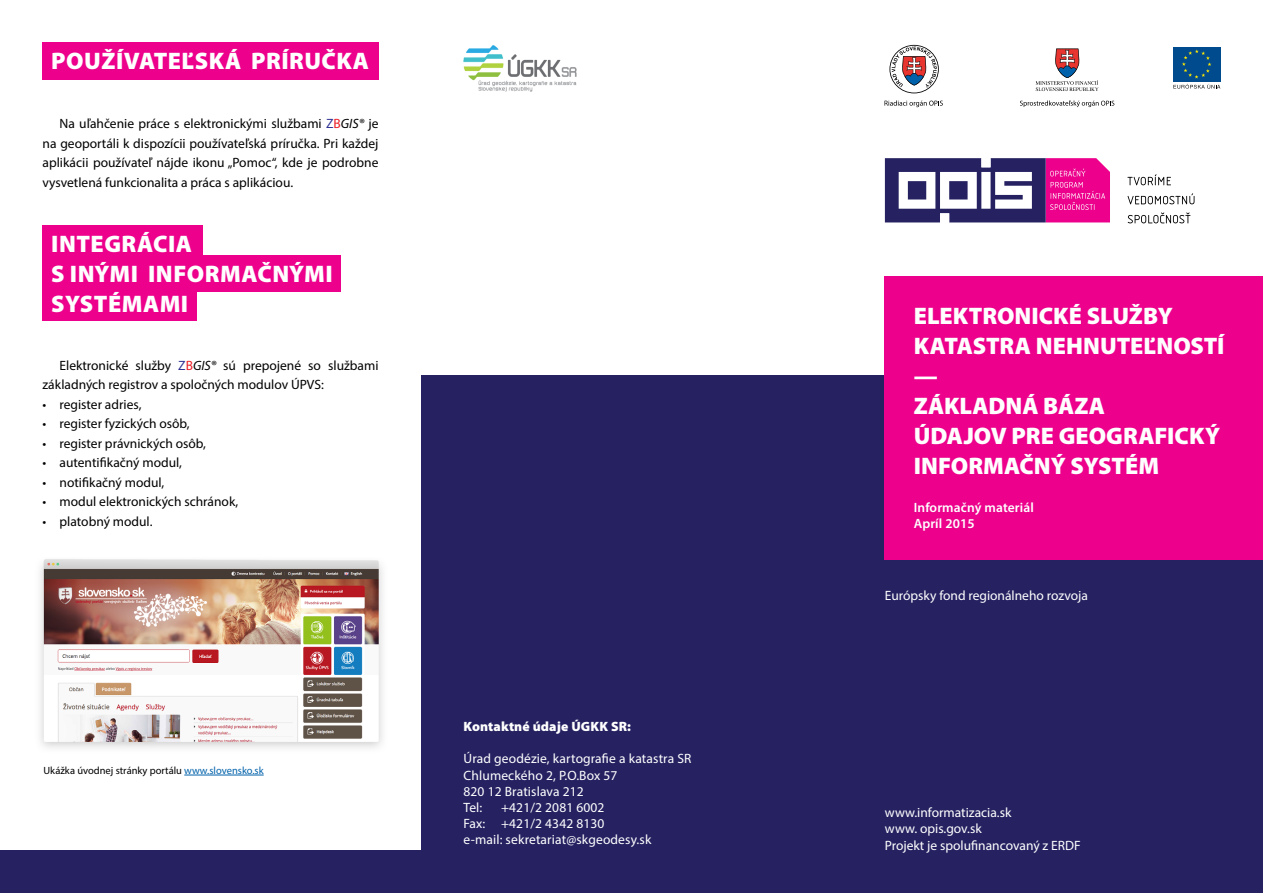
<style>
.page{position:relative;width:1263px;height:893px;background:#fff}
.page>*{position:absolute;margin:0;border:0;box-sizing:border-box;transform-origin:0 0}
.t1{font:900 24px/30px "Myriad Pro";color:#fff}
.t2{font:13.5px/19.5px "Myriad Pro";color:#000;text-align:justify}
.t3{font:13.5px/16.2px "Myriad Pro";letter-spacing:.01em;color:#fff}
.t4{font:600 13.5px/16.2px "Myriad Pro";letter-spacing:.01em;color:#fff}
.t5{font:900 13.5px "Myriad Pro";letter-spacing:.01em;color:#fff}
.t6{font:10.5px "Myriad Pro";color:#000}
.s1{color:#2e3092}
.s2{color:#ed1d24}
.s3{font-style:italic}
.s4{color:#0062ab}
</style>
<div class="page">
<div style="left:43px;top:43px;width:336px;height:37px;background:#ec008c"></div>
<div style="left:43px;top:225px;width:160px;height:38px;background:#ec008c"></div>
<div style="left:43px;top:256px;width:298px;height:36px;background:#ec008c"></div>
<div style="left:43px;top:291px;width:154px;height:30px;background:#ec008c"></div>
<div style="left:421px;top:375px;width:842px;height:518px;background:#262262"></div>
<div style="left:884px;top:276px;width:379px;height:283px;background:#ec008c"></div>
<div style="left:1173px;top:47px;width:47px;height:34px;background:#004b8d"></div>
<svg style="left:1173px;top:49px;width:47px;height:40px"></svg>
<svg style="left:1035px;top:49px;width:63px;height:42px"></svg>
<svg style="left:1020px;top:100px;width:94px;height:7px"></svg>
<svg style="left:889px;top:45px;width:50px;height:48px"></svg>
<svg style="left:884px;top:100px;width:59px;height:7px"></svg>
<img style="left:40px;top:559px;width:343px;height:216px">
<hr style="left:184px;top:775px;width:80px;height:1px;background:#0062ab">
<img style="left:463px;top:45px;width:114px;height:47px">
<div style="left:0;top:850px;width:429px;height:43px;background:#262262"></div>
<svg style="left:885px;top:158px;width:225px;height:64px"></svg>
<svg style="left:1127px;top:193px;width:67px;height:11px"></svg>
<svg style="left:1127px;top:174px;width:44px;height:11px"></svg>
<svg style="left:1128px;top:212px;width:62px;height:11px"></svg>
<h1 class="t1" style="left:51px;top:45px;width:31px">POUŽÍVATEĽSKÁ</h1>
<h1 class="t1" style="left:251px;top:45px;width:16px">PRÍRUČKA</h1>
<p class="t2" style="left:43px;top:114px;width:337px;text-indent:17px">Na uľahčenie práce s elektronickými službami <span class="s1">Z</span><span class="s2">B</span><span class="s3">GIS®</span> je na geoportáli k dispozícii používateľská príručka. Pri každej aplikácii používateľ nájde ikonu „Pomoc“, kde je podrobne vysvetlená funkcionalita a práca s aplikáciou.</p>
<h1 class="t1" style="left:51px;top:228px;width:33px">INTEGRÁCIA<br>S INÝMI</h1>
<h1 class="t1" style="left:148px;top:258px;width:17px">INFORMAČNÝMI</h1>
<h1 class="t1" style="left:51px;top:288px;width:16px">SYSTÉMAMI</h1>
<p class="t2" style="left:43px;top:355px;width:337px;text-indent:17px">Elektronické služby <span class="s1">Z</span><span class="s2">B</span><span class="s3">GIS®</span> sú prepojené so službami základných registrov a spoločných modulov ÚPVS:</p>
<p class="t2" style="left:43px;top:394px;width:100px">• register adries,</p>
<p class="t2" style="left:43px;top:414px;width:149px">• register fyzických osôb,</p>
<p class="t2" style="left:43px;top:433px;width:165px">• register právnických osôb,</p>
<p class="t2" style="left:43px;top:453px;width:141px">• autentifikačný modul,</p>
<p class="t2" style="left:43px;top:472px;width:123px">• notifikačný modul,</p>
<p class="t2" style="left:43px;top:492px;width:197px">• modul elektronických schránok,</p>
<p class="t2" style="left:43px;top:511px;width:111px">• platobný modul.</p>
<p class="t6" style="left:44px;top:764px;width:222px">Ukážka úvodnej stránky portálu <span class="s4">www.slovensko.sk</span></p>
<p class="t5" style="left:463px;top:717px;width:169px">KONTAKTNÉ ÚDAJE ÚGKK SR:</p>
<p class="t3" style="left:463px;top:750px;width:229px">Úrad geodézie, kartografie a katastra SR<br>Chlumeckého 2, P.O.Box 57<br>820 12 Bratislava 212<br>Tel:</p>
<p class="t3" style="left:463px;top:799px;width:189px;text-indent:38px">+421/2 2081 6002<br>Fax: +421/2 4342 8130<br>e-mail: sekretariat@skgeodesy.sk</p>
<h1 class="t1" style="left:914px;top:300px;width:312px">ELEKTRONICKÉ SLUŽBY<br>KATASTRA NEHNUTEĽNOSTÍ —<br>ZÁKLADNÁ BÁZA<br>ÚDAJOV PRE GEOGRAFICKÝ<br>INFORMAČNÝ SYSTÉM</h1>
<p class="t4" style="left:914px;top:499px;width:122px">Informačný materiál<br>Apríl 2015</p>
<p class="t3" style="left:885px;top:587px;width:205px">Európsky fond regionálneho rozvoja</p>
<p class="t3" style="left:885px;top:804px;width:197px">www.informatizacia.sk<br>www. opis.gov.sk<br>Projekt je spolufinancovaný z ERDF</p>
</div>
